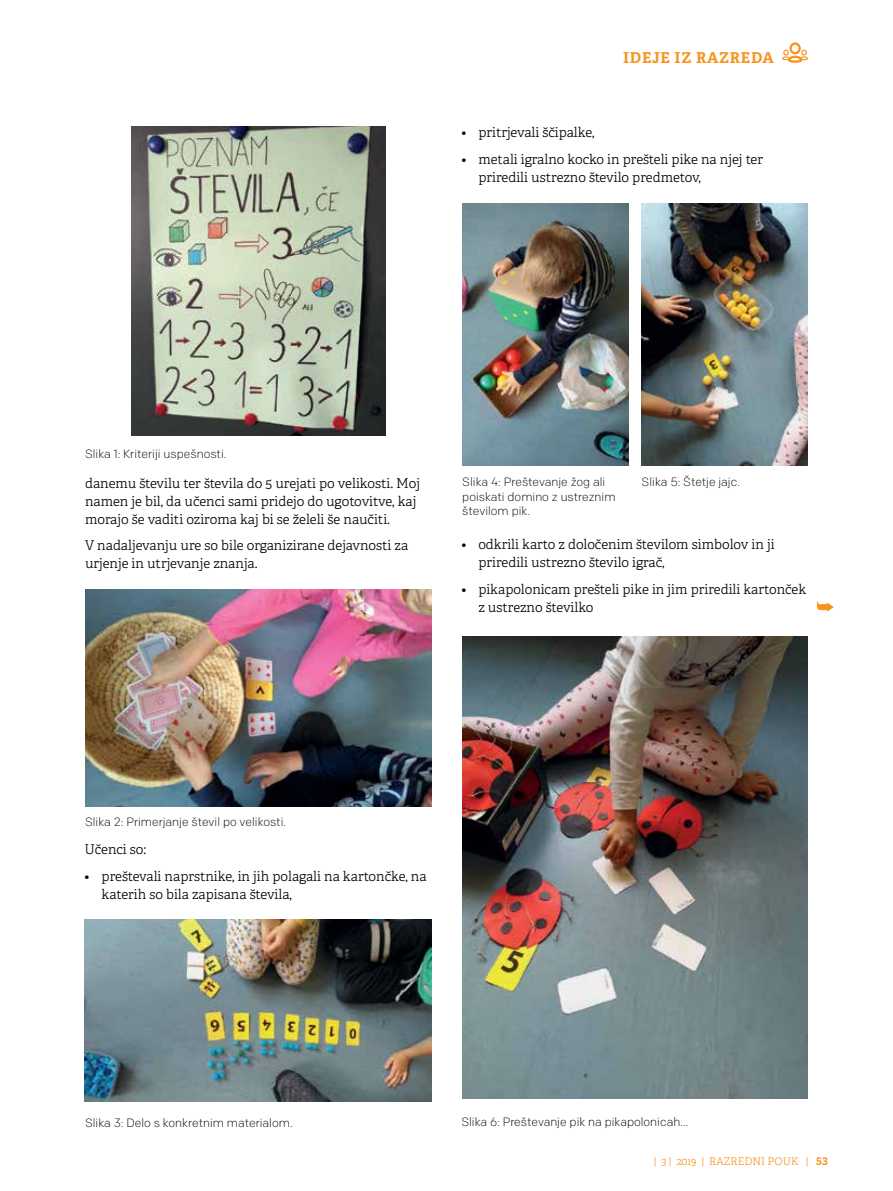
<style>
.page{position:relative;width:893px;height:1191px;background:#fff}
.page>*{position:absolute;margin:0;border:0;box-sizing:border-box;transform-origin:0 0}
.t1{font:700 15px "Adelle";color:#f7941e}
.t2{font:300 13.5px/18px "Adelle";color:#000}
.t3{font:300 12px/14.4px "Chrono";color:#000}
.t4{font:300 10.5px "Adelle";color:#f7941e}
.s1{font-family:"Adelle Sans";font-weight:700}
</style>
<div class="page">
<svg style="left:782px;top:42px;width:26px;height:21px"></svg>
<img style="left:131px;top:127px;width:255px;height:309px">
<img style="left:85px;top:589px;width:347px;height:217px">
<img style="left:85px;top:919px;width:346px;height:182px">
<img style="left:462px;top:204px;width:167px;height:262px">
<img style="left:642px;top:204px;width:166px;height:262px">
<img style="left:462px;top:637px;width:346px;height:461px">
<p class="t1" style="left:623px;top:48px;width:11px">IDEJE</p>
<p class="t1" style="left:675px;top:48px;width:79px">IZ RAZ REDA</p>
<p class="t3" style="left:85px;top:447px;width:143px">Slika 1: Kriteriji uspešnosti.</p>
<p class="t2" style="left:461px;top:124px;width:135px">• pritrjevali ščipalke,</p>
<p class="t2" style="left:478px;top:150px;width:286px;text-indent:-17px">• metali igralno kocko in prešteli pike na njej ter priredili ustrezno število predmetov,</p>
<p class="t2" style="left:85px;top:474px;width:337px">danemu številu ter števila do 5 urejati po velikosti. Moj</p>
<p class="t3" style="left:642px;top:475px;width:100px">Slika 5: Štetje jajc.</p>
<p class="t2" style="left:85px;top:492px;width:333px">namen je bil, da učenci sami pridejo do ugotovitve, kaj morajo še vaditi oziroma kaj bi se želeli še naučiti.</p>
<p class="t2" style="left:85px;top:536px;width:325px">V nadaljevanju ure so bile organizirane dejavnosti za urjenje in utrjevanje znanja.</p>
<p class="t3" style="left:462px;top:475px;width:155px">Slika 4: Preštevanje žog ali poiskati domino z ustreznim številom pik.</p>
<p class="t2" style="left:478px;top:536px;width:298px;text-indent:-17px">• odkrili karto z določenim številom simbolov in ji priredili ustrezno število igrač,</p>
<p class="t2" style="left:478px;top:580px;width:329px;text-indent:-17px">• pikapolonicam prešteli pike in jim priredili kartonček z ustrezno številko</p>
<p class="t3" style="left:85px;top:815px;width:203px">Slika 2: Primerjanje števil po velikosti.</p>
<p class="t2" style="left:85px;top:841px;width:63px">Učenci so:</p>
<p class="t2" style="left:102px;top:867px;width:327px;text-indent:-17px">• preštevali naprstnike, in jih polagali na kartončke, na katerih so bila zapisana števila,</p>
<p class="t3" style="left:85px;top:1115px;width:209px">Slika 3: Delo s konkretnim materialom.</p>
<p class="t3" style="left:461px;top:1114px;width:229px">Slika 6: Preštevanje pik na pikapolonicah…</p>
<p class="t4" style="left:654px;top:1154px;width:176px">| 3 | 2019 | RAZREDNI POUK | <span class="s1">53</span></p>
</div>
